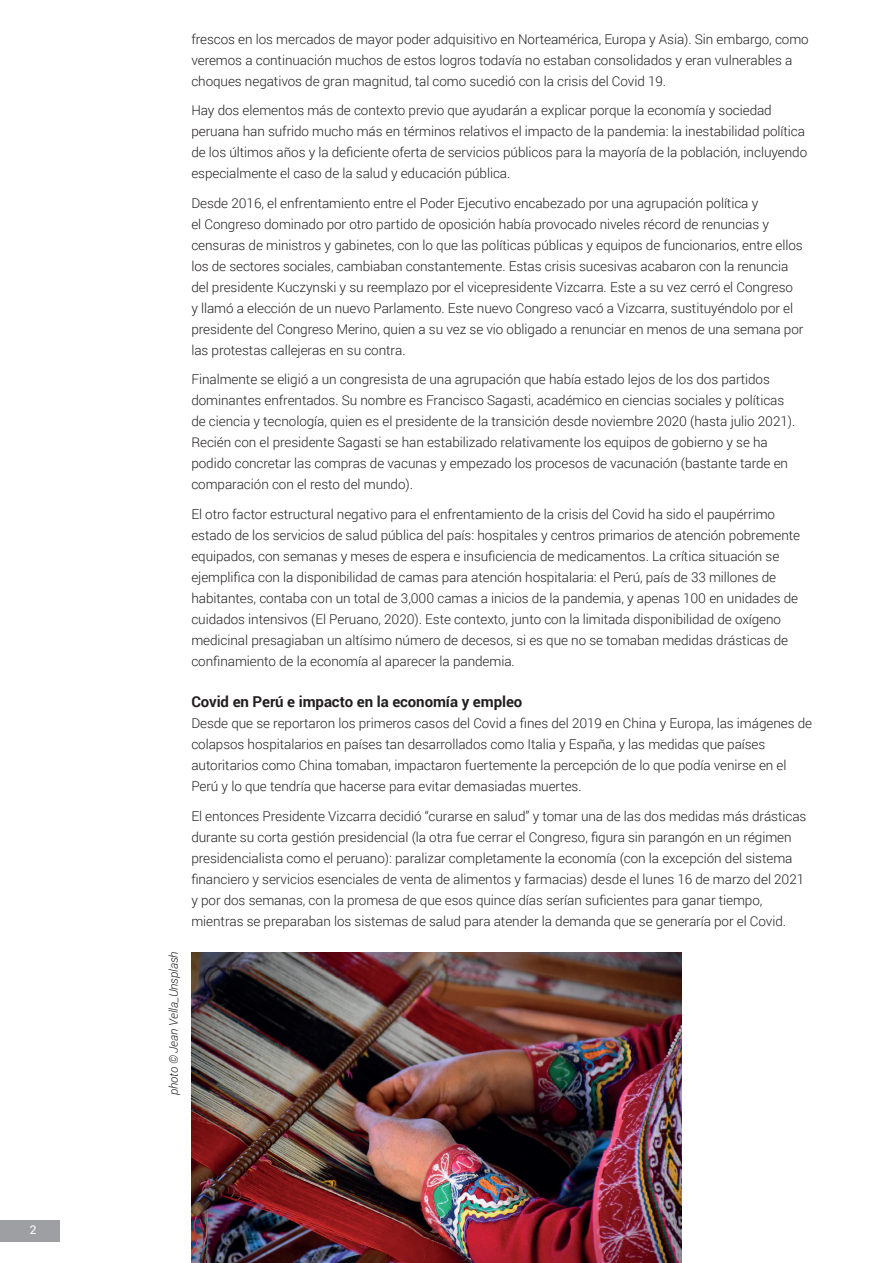
<style>
.page{position:relative;width:893px;height:1263px;background:#fff}
.page>*{position:absolute;margin:0;border:0;box-sizing:border-box;transform-origin:0 0}
.titoletto_nel_testo{font:700 15px "Roboto";letter-spacing:-.005em;color:#231f20}
.testo{font:300 13.5px/21px "Roboto";letter-spacing:-.005em;color:#231f20}
.titoletti_corsivi{font:italic 300 12px "Roboto";letter-spacing:-.005em;color:#231f20}
.t1{font:12px "Roboto";color:#fff}
</style>
<div class="page">
<div style="left:0;top:1220px;width:60px;height:22px;background:#9d9fa2"></div>
<img style="left:191px;top:952px;width:491px;height:311px">
<p class="t1" style="left:30px;top:1221px;width:8px">2</p>
<p class="titoletti_corsivi" style="left:165px;top:1095px;width:146px;rotate:-90deg">photo © Jean Vella_Unsplash</p>
<p class="testo" style="left:191px;top:28px;width:619px">frescos en los mercados de mayor poder adquisitivo en Norteamérica, Europa y Asia). Sin embargo, como veremos a continuación muchos de estos logros todavía no estaban consolidados y eran vulnerables a choques negativos de gran magnitud, tal como sucedió con la crisis del Covid 19.</p>
<p class="testo" style="left:191px;top:100px;width:617px">Hay dos elementos más de contexto previo que ayudarán a explicar porque la economía y sociedad peruana han sufrido mucho más en términos relativos el impacto de la pandemia: la inestabilidad política de los últimos años y la deficiente oferta de servicios públicos para la mayoría de la población, incluyendo especialmente el caso de la salud y educación pública.</p>
<p class="testo" style="left:191px;top:192px;width:614px">Desde 2016, el enfrentamiento entre el Poder Ejecutivo encabezado por una agrupación política y<br>el Congreso dominado por otro partido de oposición había provocado niveles récord de renuncias y censuras de ministros y gabinetes, con lo que las políticas públicas y equipos de funcionarios, entre ellos los de sectores sociales, cambiaban constantemente. Estas crisis sucesivas acabaron con la renuncia del presidente Kuczynski y su reemplazo por el vicepresidente Vizcarra. Este a su vez cerró el Congreso<br>y llamó a elección de un nuevo Parlamento. Este nuevo Congreso vacó a Vizcarra, sustituyéndolo por el presidente del Congreso Merino, quien a su vez se vio obligado a renunciar en menos de una semana por las protestas callejeras en su contra.</p>
<p class="testo" style="left:191px;top:369px;width:605px">Finalmente se eligió a un congresista de una agrupación que había estado lejos de los dos partidos dominantes enfrentados. Su nombre es Francisco Sagasti, académico en ciencias sociales y políticas de ciencia y tecnología, quien es el presidente de la transición desde noviembre 2020 (hasta julio 2021).<br>Recién con el presidente Sagasti se han estabilizado relativamente los equipos de gobierno y se ha podido concretar las compras de vacunas y empezado los procesos de vacunación (bastante tarde en comparación con el resto del mundo).</p>
<p class="testo" style="left:191px;top:503px;width:610px">El otro factor estructural negativo para el enfrentamiento de la crisis del Covid ha sido el paupérrimo estado de los servicios de salud pública del país: hospitales y centros primarios de atención pobremente equipados, con semanas y meses de espera e insuficiencia de medicamentos. La crítica situación se ejemplifica con la disponibilidad de camas para atención hospitalaria: el Perú, país de 33 millones de habitantes, contaba con un total de 3,000 camas a inicios de la pandemia, y apenas 100 en unidades de cuidados intensivos (El Peruano, 2020). Este contexto, junto con la limitada disponibilidad de oxígeno medicinal presagiaban un altísimo número de decesos, si es que no se tomaban medidas drásticas de confinamiento de la economía al aparecer la pandemia.</p>
<p class="titoletto_nel_testo" style="left:191px;top:691px;width:332px">Covid en Perú e impacto en la economía y empleo</p>
<p class="testo" style="left:191px;top:712px;width:622px">Desde que se reportaron los primeros casos del Covid a fines del 2019 en China y Europa, las imágenes de colapsos hospitalarios en países tan desarrollados como Italia y España, y las medidas que países autoritarios como China tomaban, impactaron fuertemente la percepción de lo que podía venirse en el Perú y lo que tendría que hacerse para evitar demasiadas muertes.</p>
<p class="testo" style="left:191px;top:805px;width:617px">El entonces Presidente Vizcarra decidió “curarse en salud” y tomar una de las dos medidas más drásticas durante su corta gestión presidencial (la otra fue cerrar el Congreso, figura sin parangón en un régimen presidencialista como el peruano): paralizar completamente la economía (con la excepción del sistema financiero y servicios esenciales de venta de alimentos y farmacias) desde el lunes 16 de marzo del 2021 y por dos semanas, con la promesa de que esos quince días serían suficientes para ganar tiempo, mientras se preparaban los sistemas de salud para atender la demanda que se generaría por el Covid.</p>
</div>
